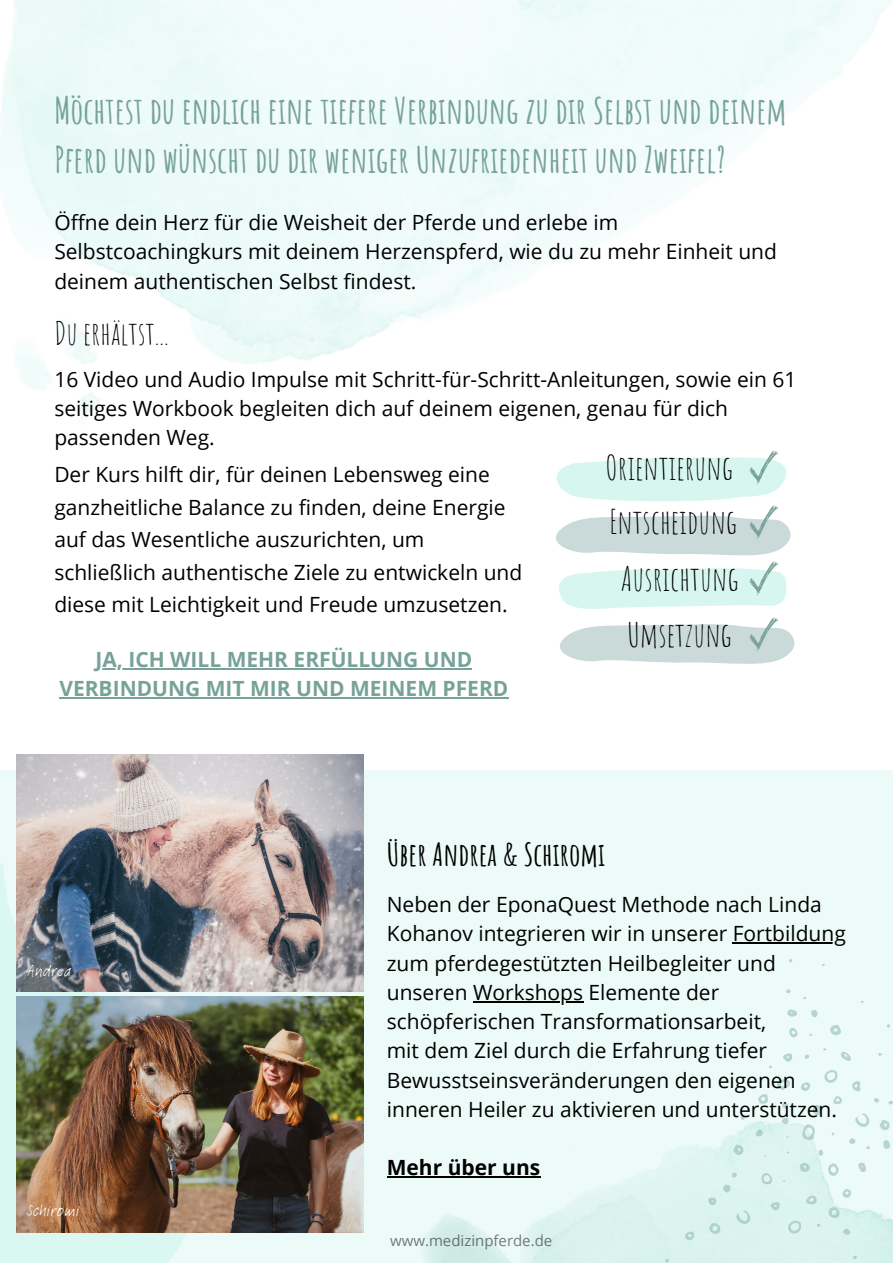
<style>
.page{position:relative;width:893px;height:1264px;background:#fff}
.page>*{position:absolute;margin:0;border:0;box-sizing:border-box;transform-origin:0 0}
.t1{font:700 36px/49.5px "Amatic SC";color:#77a297}
.t2{font:33px "Amatic SC";color:#000}
.t3{font:700 31.5px "Amatic SC";color:#000}
.t4{font:31.5px "Amatic SC";color:#000}
.t5{font:21px/29.2px "Open Sans";color:#000}
.t6{font:700 21px/29.2px "Open Sans";color:#77a297;text-align:center}
.t7{font:700 21px "Open Sans";color:#000}
.t8{font:16.5px "Feltpen Com";color:#fff}
.t9{font:15px "Open Sans";color:#000}
</style>
<div class="page">
<svg style="left:0;top:769px;width:892px;height:493px;background:#e8f8f5"></svg>
<img style="left:17px;top:754px;width:346px;height:237px">
<img style="left:17px;top:996px;width:346px;height:236px">
<svg style="left:556px;top:451px;width:235px;height:158px"></svg>
<svg style="left:560px;top:617px;width:234px;height:47px"></svg>
<hr style="left:732px;top:942px;width:113px;height:1px;background:#000">
<hr style="left:473px;top:1001px;width:110px;height:1px;background:#000">
<hr style="left:387px;top:1176px;width:153px;height:1px;background:#000">
<hr style="left:95px;top:668px;width:377px;height:1px;background:#77a297">
<hr style="left:59px;top:697px;width:449px;height:1px;background:#77a297">
<p class="t1" style="left:54px;top:85px;width:733px">Möchtest du endlich eine tiefere Verbindung zu dir Selbst und deinem<br>Pferd und wünscht du dir weniger Unzufriedenheit und Zweifel?</p>
<p class="t5" style="left:54px;top:207px;width:724px">Öffne dein Herz für die Weisheit der Pferde und erlebe im<br>Selbstcoachingkurs mit deinem Herzenspferd, wie du zu mehr Einheit und deinem authentischen Selbst findest.</p>
<p class="t4" style="left:54px;top:313px;width:116px">Du erhältst...</p>
<p class="t5" style="left:54px;top:364px;width:743px">16 Video und Audio Impulse mit Schritt-für-Schritt-Anleitungen, sowie ein 61 seitiges Workbook begleiten dich auf deinem eigenen, genau für dich passenden Weg.</p>
<p class="t5" style="left:54px;top:457px;width:469px;line-height:32.5px">Der Kurs hilft dir, für deinen Lebensweg eine ganzheitliche Balance zu finden, deine Energie auf das Wesentliche auszurichten, um schließlich authentische Ziele zu entwickeln und diese mit Leichtigkeit und Freude umzusetzen.</p>
<p class="t6" style="left:59px;top:644px;width:450px">JA, ICH WILL MEHR ERFÜLLUNG UND<br>VERBINDUNG MIT MIR UND MEINEM PFERD</p>
<p class="t2" style="left:605px;top:446px;width:129px">Orientierung</p>
<p class="t2" style="left:609px;top:500px;width:129px">Entscheidung</p>
<p class="t2" style="left:621px;top:557px;width:119px">Ausrichtung</p>
<p class="t2" style="left:627px;top:614px;width:106px">Umsetzung</p>
<p class="t8" style="left:27px;top:959px;width:46px">Andrea</p>
<p class="t8" style="left:27px;top:1199px;width:54px">Schiromi</p>
<p class="t3" style="left:387px;top:834px;width:220px">Über Andrea &amp; Schiromi</p>
<p class="t5" style="left:387px;top:889px;width:460px">Neben der EponaQuest Methode nach Linda Kohanov integrieren wir in unserer Fortbildung zum pferdegestützten Heilbegleiter und unseren Workshops Elemente der schöpferischen Transformationsarbeit,</p>
<p class="t5" style="left:387px;top:1035px;width:452px">mit dem Ziel durch die Erfahrung tiefer<br>Bewusstseinsveränderungen den eigenen inneren Heiler zu aktivieren und unterstützen.</p>
<p class="t7" style="left:387px;top:1152px;width:155px">Mehr über uns</p>
<p class="t9" style="left:390px;top:1230px;width:164px">www.medizinpferde.de</p>
</div>
